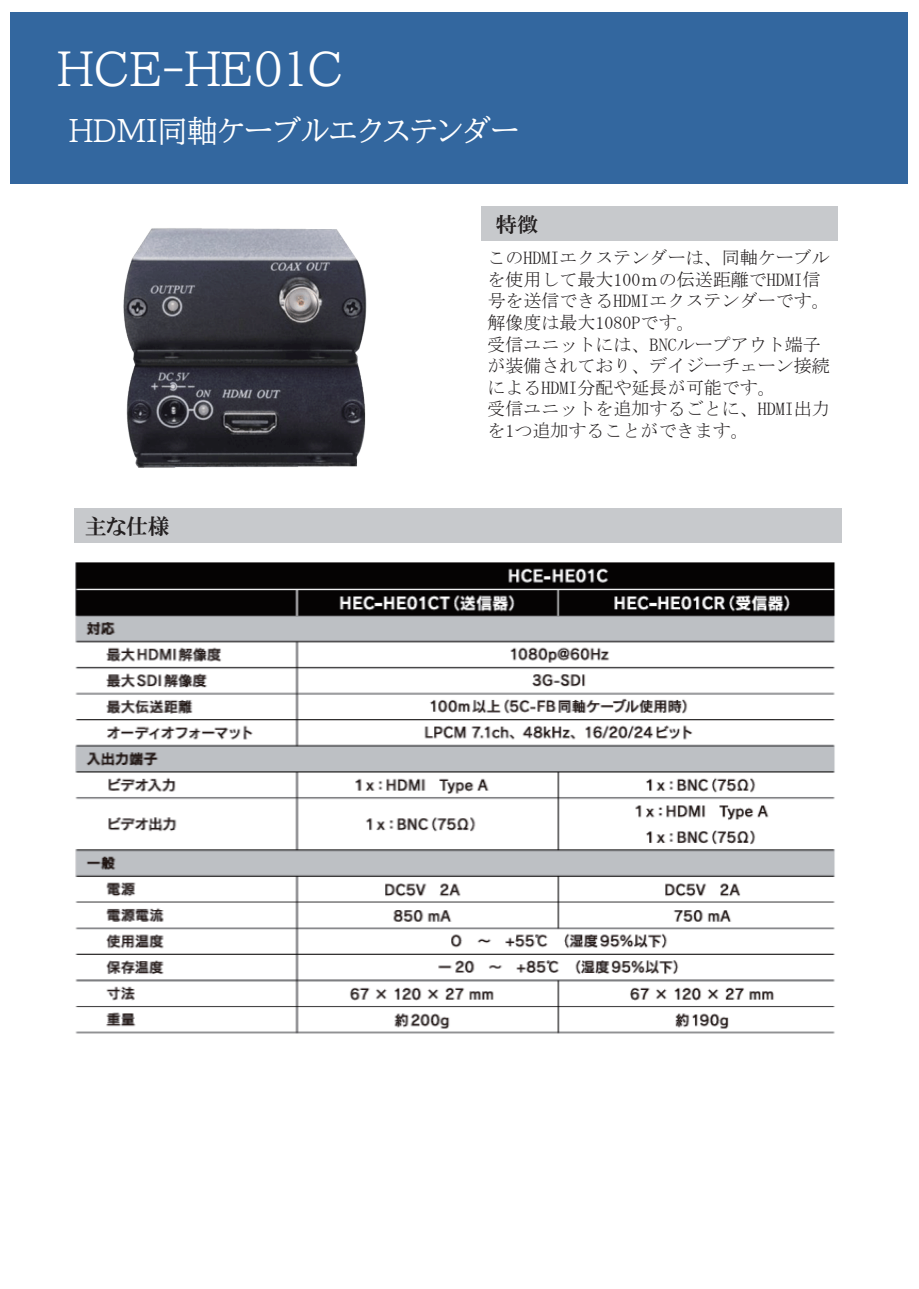
<style>
.page{position:relative;width:919px;height:1289px;background:#fff}
.page>*{position:absolute;margin:0;border:0;box-sizing:border-box;transform-origin:0 0}
.t1{font:45px "BIZ UDP Mincho Medium";color:#fff}
.t2{font:30px "BIZ UDP Mincho Medium";color:#fff}
.t3{font:21.6px "HGP Mincho E";color:#231f20}
.t4{font:21px "HGP Mincho E";color:#231f20}
.t5{font:18px/21.6px "MS Mincho";color:#231f20}
</style>
<div class="page">
<div style="left:11px;top:13px;width:896px;height:171px;background:#33679f"></div>
<img style="left:75px;top:562px;width:760px;height:472px">
<img style="left:123px;top:228px;width:244px;height:240px">
<h1 class="t1" style="left:57px;top:47px;width:288px">HCE-HE01C</h1>
<h2 class="t2" style="left:69px;top:116px;width:451px">HDMI同軸ケーブルエクステンダー</h2>
<p class="t3" style="left:85px;top:515px;width:86px">主な仕様</p>
<p class="t4" style="left:496px;top:214px;width:43px">特徴</p>
<p class="t5" style="left:487px;top:247px;width:343px">このHDMIエクステンダーは、同軸ケーブルを使用して最大100ｍの伝送距離でHDMI信号を送信できるHDMIエクステンダーです。解像度は最大1080Pです。<br>受信ユニットには、BNCループアウト端子が装備されており、デイジーチェーン接続によるHDMI分配や延長が可能です。<br>受信ユニットを追加するごとに、HDMI出力を1つ追加することができます。</p>
</div>
